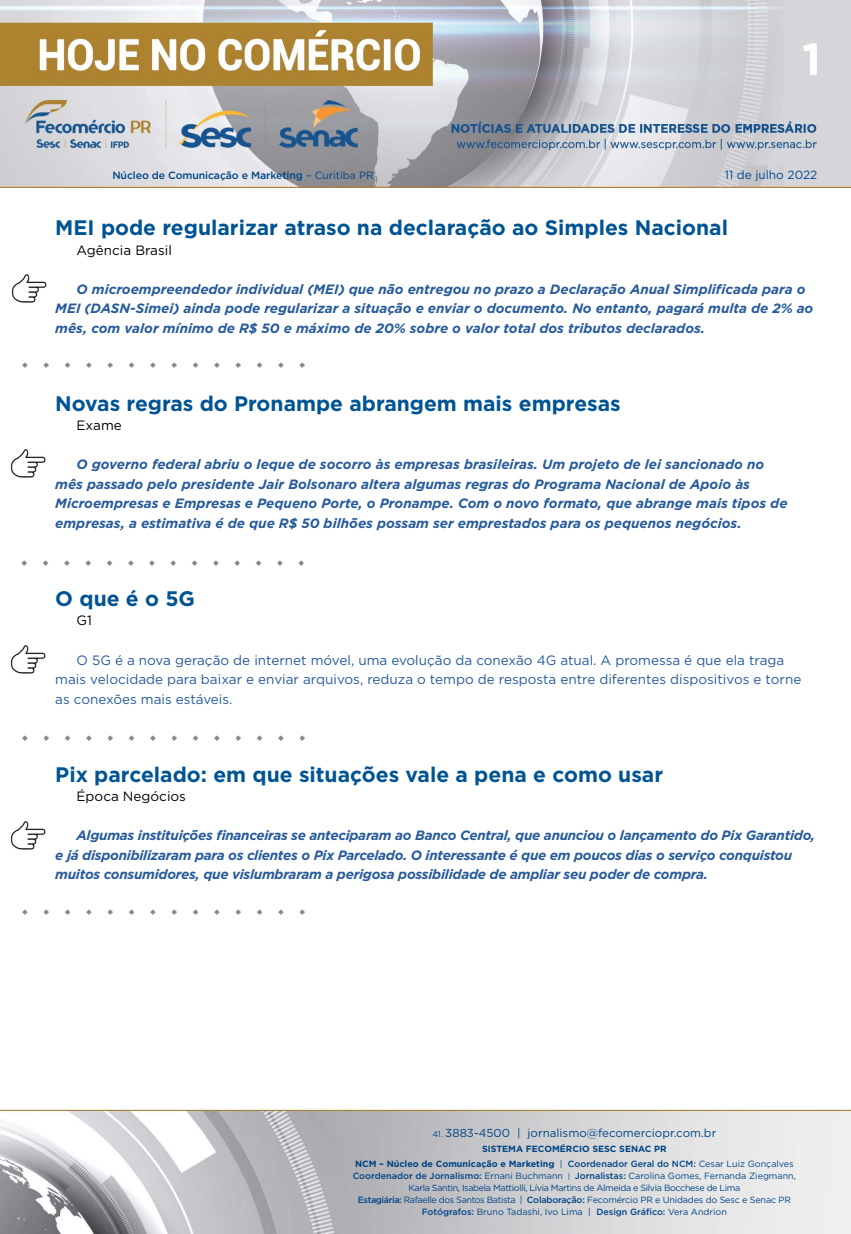
<style>
.page{position:relative;width:851px;height:1234px;background:#fff}
.page>*{position:absolute;margin:0;border:0;box-sizing:border-box;transform-origin:0 0}
.t1{font:700 45px "Gotham";color:#fff}
.t2{font:700 21px "Gotham";color:#005493}
.t3{font:italic 700 13.5px/19.5px "Gotham";color:#275b9b}
.t4{font:italic 700 13.5px/19.5px "Gotham";letter-spacing:-.02em;color:#275b9b}
.t5{font:13.5px/19.5px "Gotham";color:#275b9b}
.t6{font:13.5px "Gotham";color:#000}
.t7{font:11.85px "Gotham";color:#004a93}
.t8{font:11.55px "Gotham";color:#004587}
.t9{font:500 10.5px "Gotham";letter-spacing:-.01em;color:#004587}
.t10{font:9px/12px "Gotham";letter-spacing:-.03em;color:#004587;text-align:center}
.t11{font:700 9px/15px "Gotham";color:#004587;text-align:center}
.s1{font-weight:400}
.s2{font-size:8.25px}
.s3{font-weight:500}
.s4{font-size:7.65px}
</style>
<div class="page">
<img style="left:0;top:0;width:850px;height:188px">
<img style="left:0;top:1109px;width:850px;height:124px">
<img style="left:11px;top:275px;width:35px;height:27px">
<img style="left:11px;top:449px;width:35px;height:28px">
<img style="left:11px;top:645px;width:35px;height:28px">
<img style="left:11px;top:821px;width:35px;height:28px">
<h1 class="t1" style="left:802px;top:29px;width:20px">1</h1>
<p class="t9" style="left:112px;top:168px;width:263px">Núcleo de Comunicação e Marketing <span class="s1">– Curitiba PR</span></p>
<p class="t7" style="left:724px;top:167px;width:94px">11 de julho 2022</p>
<h2 class="t2" style="left:55px;top:214px;width:674px">MEI pode regularizar atraso na declaração ao Simples Nacional</h2>
<p class="t6" style="left:77px;top:241px;width:97px">Agência Brasil</p>
<p class="t3" style="left:55px;top:279px;width:759px;text-indent:21px">O microempreendedor individual (MEI) que não entregou no prazo a Declaração Anual Simplificada para o<br>MEI (DASN-Simei) ainda pode regularizar a situação e enviar o documento. No entanto, pagará multa de 2% ao mês, com valor mínimo de R$ 50 e máximo de 20% sobre o valor total dos tributos declarados.</p>
<h2 class="t2" style="left:55px;top:389px;width:567px">Novas regras do Pronampe abrangem mais empresas</h2>
<p class="t6" style="left:77px;top:417px;width:47px">Exame</p>
<p class="t3" style="left:55px;top:454px;width:733px;text-indent:21px">O governo federal abriu o leque de socorro às empresas brasileiras. Um projeto de lei sancionado no mês passado pelo presidente Jair Bolsonaro altera algumas regras do Programa Nacional de Apoio às Microempresas e Empresas e Pequeno Porte, o Pronampe. Com o novo formato, que abrange mais tipos de empresas, a estimativa é de que R$ 50 bilhões possam ser emprestados para os pequenos negócios.</p>
<h2 class="t2" style="left:55px;top:584px;width:141px">O que é o 5G</h2>
<p class="t6" style="left:77px;top:612px;width:17px">G1</p>
<p class="t5" style="left:55px;top:649px;width:747px;text-indent:21px">O 5G é a nova geração de internet móvel, uma evolução da conexão 4G atual. A promessa é que ela traga mais velocidade para baixar e enviar arquivos, reduza o tempo de resposta entre diferentes dispositivos e torne as conexões mais estáveis.</p>
<h2 class="t2" style="left:55px;top:760px;width:609px">Pix parcelado: em que situações vale a pena e como usar</h2>
<p class="t6" style="left:77px;top:787px;width:111px">Época Negócios</p>
<p class="t4" style="left:55px;top:825px;width:761px;text-indent:21px">Algumas instituições financeiras se anteciparam ao Banco Central, que anunciou o lançamento do Pix Garantido, e já disponibilizaram para os clientes o Pix Parcelado. O interessante é que em poucos dias o serviço conquistou muitos consumidores, que vislumbraram a perigosa possibilidade de ampliar seu poder de compra.</p>
<p class="t8" style="left:432px;top:1125px;width:285px"><span class="s2">41.</span> 3883-4500 | jornalismo@fecomerciopr.com.br</p>
<p class="t11" style="left:355px;top:1141px;width:440px">SISTEMA FECOMÉRCIO SESC SENAC PR<br>NCM – Núcleo de Comunicação e Marketing <span class="s1">|</span> <span class="s3">Coordenador Geral do NCM:</span> <span class="s1">Cesar Luiz Gonçalves</span></p>
<p class="t10" style="left:353px;top:1169px;width:444px"><span class="s3">Coordenador de Jornalismo:</span> Ernani Buchmann <span class="s4">|</span> <span class="s3">Jornalistas:</span> Carolina Gomes, Fernanda Ziegmann, Karla Santin, Isabela Mattiolli, Lívia Martins de Almeida e Silvia Bocchese de Lima<br><span class="s3">Estagiária:</span> Rafaelle dos Santos Batista | <span class="s3">Colaboração:</span> Fecomércio PR e Unidades do Sesc e Senac PR <span class="s3">Fotógrafos:</span> Bruno Tadashi, Ivo Lima | <span class="s3">Design Gráfico:</span> Vera Andrion</p>
</div>
